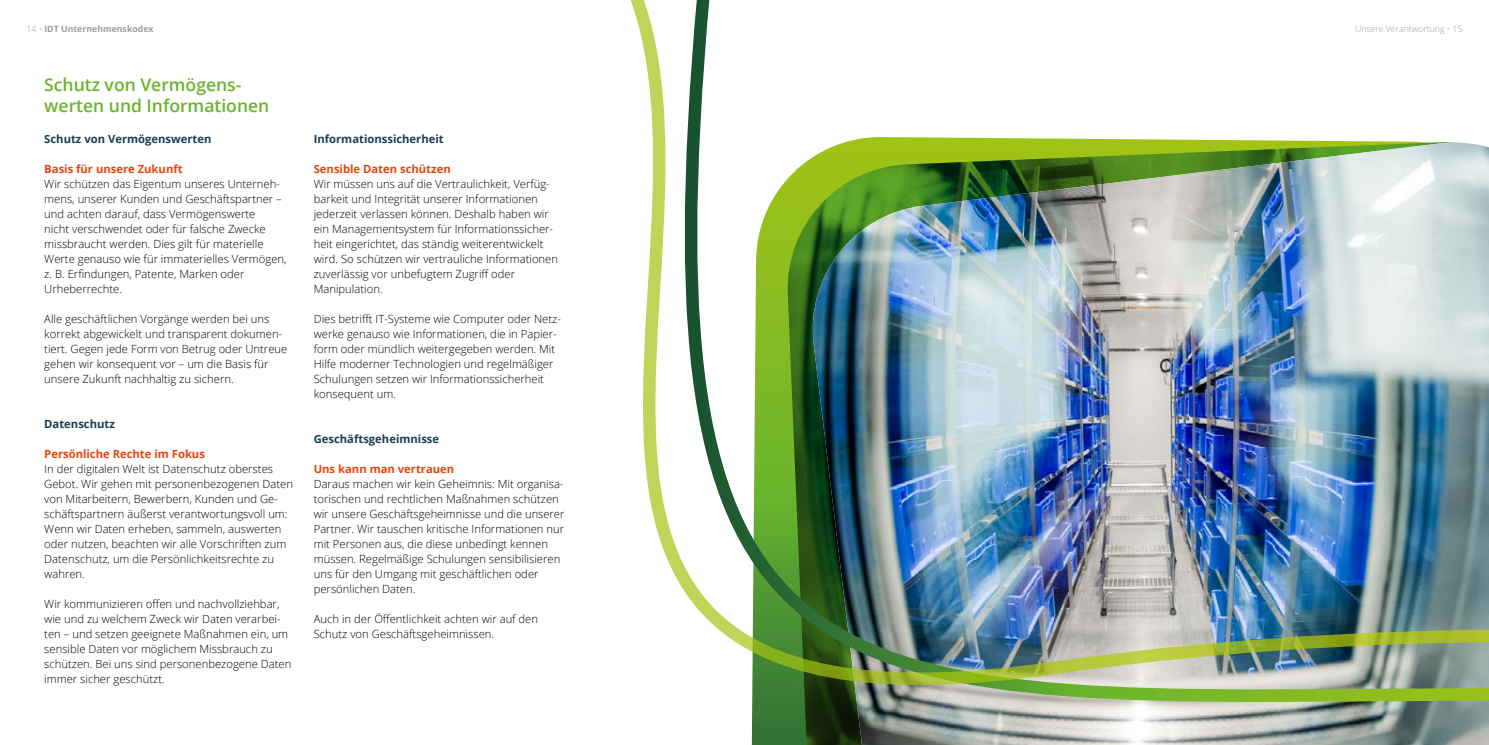
<style>
.page{position:relative;width:1489px;height:745px;background:#fff}
.page>*{position:absolute;margin:0;border:0;box-sizing:border-box;transform-origin:0 0}
.t1{font:600 17.5px/21px "Open Sans";color:#68b42c}
.t2{font:300 11.25px/15px "Open Sans";color:#000}
.t3{font:700 11.25px "Open Sans";color:#e3450e}
.t4{font:700 11.25px "Open Sans";color:#1c3d53}
.t5{font:700 8.75px "Open Sans";color:#9c9d9d}
.t6{font:300 8.75px "Open Sans";color:#9c9d9d}
.s1{font-weight:300}
</style>
<div class="page">
<img style="left:805px;top:712px;width:683px;height:32px">
<svg style="left:752px;top:685px;width:736px;height:27px"></svg>
<img style="left:630px;top:0;width:858px;height:685px">
<p class="t5" style="left:27px;top:22px;width:128px"><span class="s1">14 •</span> IDT Unternehmenskodex</p>
<p class="t6" style="left:1354px;top:22px;width:109px">Unsere Verantwortung • 15</p>
<h1 class="t1" style="left:44px;top:73px;width:226px">Schutz von Vermögens&shy;werten und Informationen</h1>
<p class="t4" style="left:44px;top:130px;width:169px">Schutz von Vermögenswerten</p>
<p class="t3" style="left:44px;top:160px;width:140px">Basis für unsere Zukunft</p>
<p class="t2" style="left:44px;top:176px;width:244px">Wir schützen das Eigentum unseres Unterneh&shy;mens, unserer Kunden und Geschäftspartner – und achten darauf, dass Vermögenswerte<br>nicht verschwendet oder für falsche Zwecke missbraucht werden. Dies gilt für materielle Werte genauso wie für immaterielles Vermögen, z. B. Erfindungen, Patente, Marken oder Urheberrechte.</p>
<p class="t2" style="left:44px;top:311px;width:244px">Alle geschäftlichen Vorgänge werden bei uns korrekt abgewickelt und transparent dokumen&shy;tiert. Gegen jede Form von Betrug oder Untreue gehen wir konsequent vor – um die Basis für unsere Zukunft nachhaltig zu sichern.</p>
<p class="t4" style="left:44px;top:415px;width:72px">Datenschutz</p>
<p class="t3" style="left:44px;top:445px;width:162px">Persönliche Rechte im Fokus</p>
<p class="t2" style="left:44px;top:461px;width:250px">In der digitalen Welt ist Datenschutz oberstes Gebot. Wir gehen mit personenbezogenen Daten von Mitarbeitern, Bewerbern, Kunden und Ge&shy;schäftspartnern äußerst verantwortungsvoll um:<br>Wenn wir Daten erheben, sammeln, auswerten oder nutzen, beachten wir alle Vorschriften zum Datenschutz, um die Persönlichkeitsrechte zu wahren.</p>
<p class="t2" style="left:44px;top:596px;width:248px">Wir kommunizieren offen und nachvollziehbar, wie und zu welchem Zweck wir Daten verarbei&shy;ten – und setzen geeignete Maßnahmen ein, um sensible Daten vor möglichem Missbrauch zu schützen. Bei uns sind personenbezogene Daten immer sicher geschützt.</p>
<p class="t4" style="left:314px;top:130px;width:131px">Informationssicherheit</p>
<p class="t3" style="left:314px;top:160px;width:138px">Sensible Daten schützen</p>
<p class="t2" style="left:314px;top:176px;width:246px">Wir müssen uns auf die Vertraulichkeit, Verfüg&shy;barkeit und Integrität unserer Informationen jederzeit verlassen können. Deshalb haben wir ein Managementsystem für Informationssicher&shy;heit eingerichtet, das ständig weiterentwickelt wird. So schützen wir vertrauliche Informationen zuverlässig vor unbefugtem Zugriff oder Manipulation.</p>
<p class="t2" style="left:314px;top:311px;width:249px">Dies betrifft IT-Systeme wie Computer oder Netz&shy;werke genauso wie Informationen, die in Papier&shy;form oder mündlich weitergegeben werden. Mit Hilfe moderner Technologien und regelmäßiger Schulungen setzen wir Informationssicherheit konsequent um.</p>
<p class="t4" style="left:314px;top:430px;width:127px">Geschäftsgeheimnisse</p>
<p class="t3" style="left:314px;top:460px;width:142px">Uns kann man vertrauen</p>
<p class="t2" style="left:314px;top:475px;width:252px">Daraus machen wir kein Geheimnis: Mit organisa&shy;torischen und rechtlichen Maßnahmen schützen wir unsere Geschäftsgeheimnisse und die unserer Partner. Wir tauschen kritische Informationen nur mit Personen aus, die diese unbedingt kennen müssen. Regelmäßige Schulungen sensibilisieren uns für den Umgang mit geschäftlichen oder persönlichen Daten.</p>
<p class="t2" style="left:314px;top:611px;width:226px">Auch in der Öffentlichkeit achten wir auf den<br>Schutz von Geschäftsgeheimnissen.</p>
</div>
